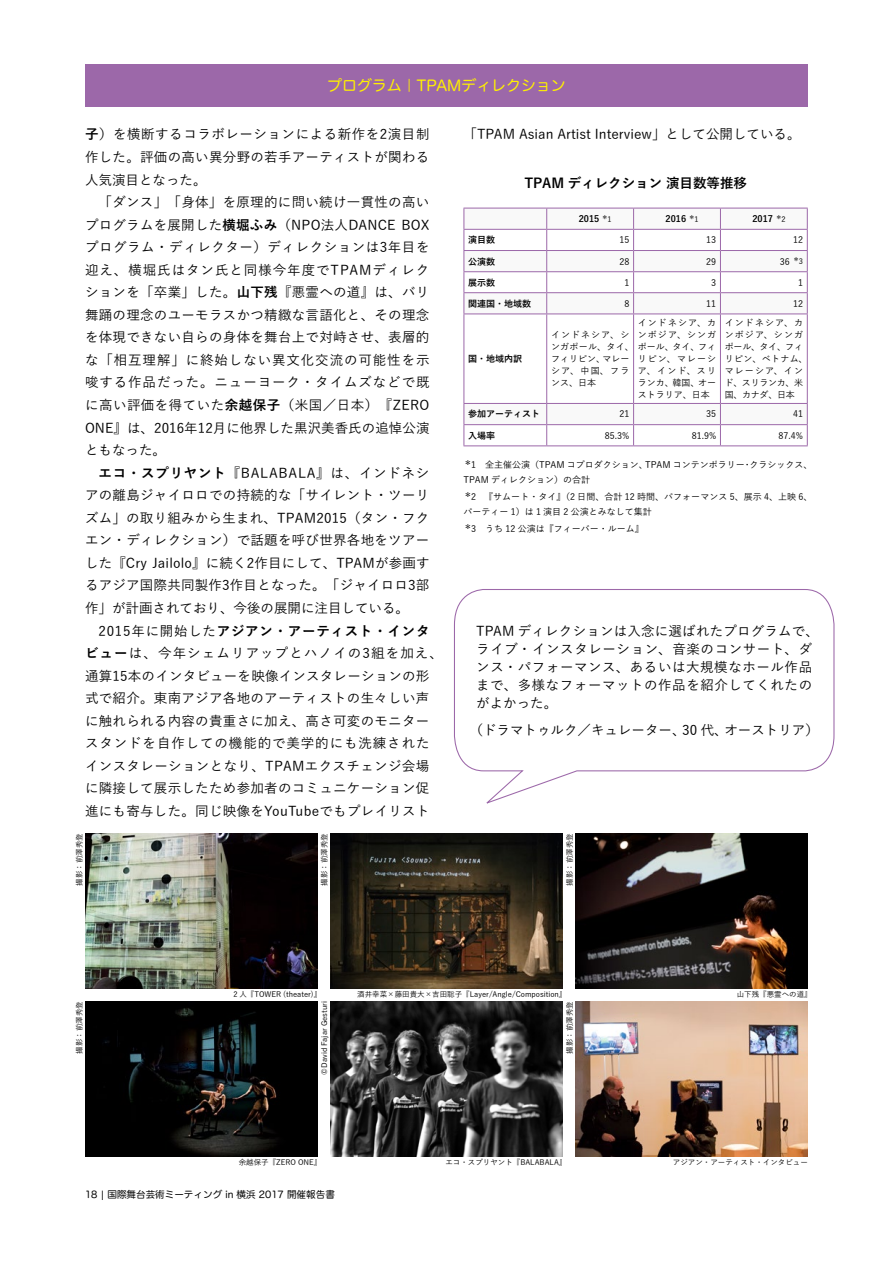
<style>
.page{position:relative;width:893px;height:1263px;background:#fff}
.page>*{position:absolute;margin:0;border:0;box-sizing:border-box;transform-origin:0 0}
.t1{font:14.85px "Hira Maru Pro N W4";color:#fff100}
.t2{font:500 13.5px/22.5px "Yu Go";letter-spacing:.02em;color:#000;text-align:justify}
.t3{font:500 13.5px/18px "Yu Go";letter-spacing:.04em;color:#000}
.t4{font:500 13.5px "Yu Go";color:#000}
.t5{font:700 13.5px "Yu Go";color:#000}
.t6{font:9.6px "Hira Maru Pro N W4";color:#000}
.t7{font:500 9px/16px "Yu Go";color:#000;text-align:justify}
.t8{font:500 9px/12px "Yu Go";letter-spacing:.045em;color:#000}
.t9{font:700 9px "Yu Go";color:#000}
.t10{font:500 9px/12px "Yu Go";letter-spacing:.035em;color:#000}
.t11{font:500 9px/12px "Yu Go";letter-spacing:.115em;color:#000}
.t12{font:500 7.5px "Yu Go";color:#000}
.s1{font-weight:700}
.s2{font-weight:500;font-size:7.5px}
.s3{font-size:7.5px}
</style>
<div class="page">
<div style="left:85px;top:64px;width:723px;height:42px;background:#9c68a9"></div>
<img style="left:575px;top:833px;width:233px;height:155px">
<img style="left:330px;top:833px;width:233px;height:155px">
<img style="left:85px;top:1001px;width:232px;height:156px">
<img style="left:85px;top:833px;width:232px;height:155px">
<svg style="left:463px;top:208px;width:345px;height:238px"></svg>
<hr style="left:463px;top:229px;width:84px;height:1px;background:#9c68a9">
<hr style="left:547px;top:229px;width:87px;height:1px;background:#9c68a9">
<hr style="left:634px;top:229px;width:86px;height:1px;background:#9c68a9">
<hr style="left:720px;top:229px;width:88px;height:1px;background:#9c68a9">
<img style="left:575px;top:1001px;width:233px;height:156px">
<img style="left:330px;top:1001px;width:233px;height:156px">
<svg style="left:454px;top:589px;width:381px;height:215px"></svg>
<p class="t1" style="left:327px;top:72px;width:240px">プログラム｜TPAMディレクション</p>
<p class="t2" style="left:85px;top:122px;width:346px"><span class="s1">子</span>）を横断するコラボレーションによる新作を2演目制作した。評価の高い異分野の若手アーティストが関わる人気演目となった。</p>
<p class="t2" style="left:85px;top:189px;width:346px;text-indent:14px">「ダンス」「身体」を原理的に問い続け一貫性の高いプログラムを展開した<span class="s1">横堀ふみ</span>（NPO法人DANCE BOXプログラム・ディレクター）ディレクションは3年目を迎え、横堀氏はタン氏と同様今年度でTPAMディレクションを「卒業」した。<span class="s1">山下残</span>『悪霊への道』は、バリ舞踊の理念のユーモラスかつ精緻な言語化と、その理念を体現できない自らの身体を舞台上で対峙させ、表層的な「相互理解」に終始しない異文化交流の可能性を示唆する作品だった。ニューヨーク・タイムズなどで既に高い評価を得ていた<span class="s1">余越保子</span>（米国／日本）『ZERO ONE』は、2016年12月に他界した黒沢美香氏の追悼公演ともなった。</p>
<p class="t2" style="left:85px;top:460px;width:346px;text-indent:14px"><span class="s1">エコ・スプリヤント</span>『BALABALA』は、インドネシアの離島ジャイロロでの持続的な「サイレント・ツーリズム」の取り組みから生まれ、TPAM2015（タン・フクエン・ディレクション）で話題を呼び世界各地をツアーした『Cry Jailolo』に続く2作目にして、TPAMが参画するアジア国際共同製作3作目となった。「ジャイロロ3部作」が計画されており、今後の展開に注目している。</p>
<p class="t2" style="left:85px;top:618px;width:359px;text-align:left;text-indent:14px">2015年に開始した<span class="s1">アジアン・アーティスト・インタビュー</span>は、今年シェムリアップとハノイの3組を加え、通算15本のインタビューを映像インスタレーションの形式で紹介。東南アジア各地のアーティストの生々しい声に触れられる内容の貴重さに加え、高さ可変のモニタースタンドを自作しての機能的で美学的にも洗練されたインスタレーションとなり、TPAMエクスチェンジ会場に隣接して展示したため参加者のコミュニケーション促進にも寄与した。同じ映像をYouTubeでもプレイリスト</p>
<p class="t4" style="left:463px;top:122px;width:339px">「TPAM Asian Artist Interview」として公開している。</p>
<p class="t5" style="left:524px;top:176px;width:224px">TPAM ディレクション 演目数等推移</p>
<p class="t9" style="left:579px;top:214px;width:35px">2015 <sup>＊</sup><span class="s2">1</span></p>
<p class="t9" style="left:666px;top:214px;width:35px">2016 <sup>＊</sup><span class="s2">1</span></p>
<p class="t9" style="left:752px;top:214px;width:35px">2017 <sup>＊</sup><span class="s2">2</span></p>
<p class="t9" style="left:468px;top:235px;width:28px">演目数</p>
<p class="t7" style="left:619px;top:231px;width:11px">15</p>
<p class="t7" style="left:706px;top:231px;width:11px">13</p>
<p class="t7" style="left:793px;top:231px;width:11px">12</p>
<p class="t9" style="left:468px;top:256px;width:28px">公演数</p>
<p class="t7" style="left:619px;top:252px;width:11px">28</p>
<p class="t7" style="left:706px;top:252px;width:11px">29</p>
<p class="t7" style="left:780px;top:252px;width:25px">36 <sup>＊</sup><span class="s3">3</span></p>
<p class="t9" style="left:468px;top:277px;width:28px">展示数</p>
<p class="t7" style="left:624px;top:273px;width:6px">1</p>
<p class="t7" style="left:711px;top:273px;width:6px">3</p>
<p class="t7" style="left:798px;top:273px;width:6px">1</p>
<p class="t9" style="left:468px;top:298px;width:64px">関連国・地域数</p>
<p class="t7" style="left:624px;top:294px;width:6px">8</p>
<p class="t7" style="left:706px;top:294px;width:11px">11</p>
<p class="t7" style="left:793px;top:294px;width:11px">12</p>
<p class="t8" style="left:725px;top:316px;width:84px">インドネシア、カンボジア、シンガポール、タイ、フィリピン、ベトナム、マレーシア、インド、スリランカ、米国、カナダ、日本</p>
<p class="t11" style="left:638px;top:316px;width:80px">インドネシア、カンボジア、シンガ</p>
<p class="t7" style="left:638px;top:352px;width:80px;line-height:12px">リピン、マレーシア、インド、スリランカ、韓国、オーストラリア、日本</p>
<p class="t10" style="left:551px;top:328px;width:167px">インドネシア、シ<br>ンガポール、タイ、ポール、タイ、フィフィリピン、マレー<br>シア、中国、フラ<br>ンス、日本</p>
<p class="t9" style="left:468px;top:354px;width:55px">国・地域内訳</p>
<p class="t9" style="left:468px;top:409px;width:73px">参加アーティスト</p>
<p class="t7" style="left:619px;top:405px;width:11px">21</p>
<p class="t7" style="left:706px;top:405px;width:11px">35</p>
<p class="t7" style="left:793px;top:405px;width:11px">41</p>
<p class="t9" style="left:468px;top:430px;width:28px">入場率</p>
<p class="t7" style="left:605px;top:426px;width:26px">85.3%</p>
<p class="t7" style="left:692px;top:426px;width:26px">81.9%</p>
<p class="t7" style="left:778px;top:426px;width:26px">87.4%</p>
<p class="t7" style="left:464px;top:455px;width:350px;text-align:left">＊1　全主催公演（TPAM コプロダクション、TPAM コンテンポラリー・クラシックス、TPAM ディレクション）の合計　<br>＊2　『サムート・タイ』（2 日間、合計 12 時間、パフォーマンス 5、展示 4、上映 6、パーティー 1）は 1 演目 2 公演とみなして集計　<br>＊3　うち 12 公演は『フィーバー・ルーム』</p>
<p class="t3" style="left:476px;top:621px;width:344px">TPAM ディレクションは入念に選ばれたプログラムで、ライブ・インスタレーション、音楽のコンサート、ダンス・パフォーマンス、あるいは大規模なホール作品まで、多様なフォーマットの作品を紹介してくれたのがよかった。</p>
<p class="t4" style="left:469px;top:717px;width:351px">（ドラマトゥルク／キュレーター、30 代、オーストリア）</p>
<p class="t12" style="left:72px;top:885px;width:54px;rotate:-90deg">撮影：前澤秀登</p>
<p class="t12" style="left:318px;top:885px;width:54px;rotate:-90deg">撮影：前澤秀登</p>
<p class="t12" style="left:563px;top:885px;width:54px;rotate:-90deg">撮影：前澤秀登</p>
<p class="t12" style="left:72px;top:1054px;width:54px;rotate:-90deg">撮影：前澤秀登</p>
<p class="t12" style="left:233px;top:987px;width:89px">2 人『TOWER (theater)』</p>
<p class="t12" style="left:357px;top:987px;width:211px">酒井幸菜×藤田貴大×吉田聡子『Layer/Angle/Composition』</p>
<p class="t12" style="left:737px;top:987px;width:76px">山下残『悪霊への道』</p>
<p class="t12" style="left:318px;top:1074px;width:75px;rotate:-90deg">©David Fajar Gesturi</p>
<p class="t12" style="left:563px;top:1054px;width:54px;rotate:-90deg">撮影：前澤秀登</p>
<p class="t12" style="left:239px;top:1156px;width:84px">余越保子『ZERO ONE』</p>
<p class="t12" style="left:445px;top:1156px;width:123px">エコ・スプリヤント『BALABALA』</p>
<p class="t12" style="left:673px;top:1156px;width:137px">アジアン・アーティスト・インタビュー</p>
<p class="t6" style="left:85px;top:1186px;width:251px">18 | 国際舞台芸術ミーティング in 横浜 2017 開催報告書</p>
</div>
